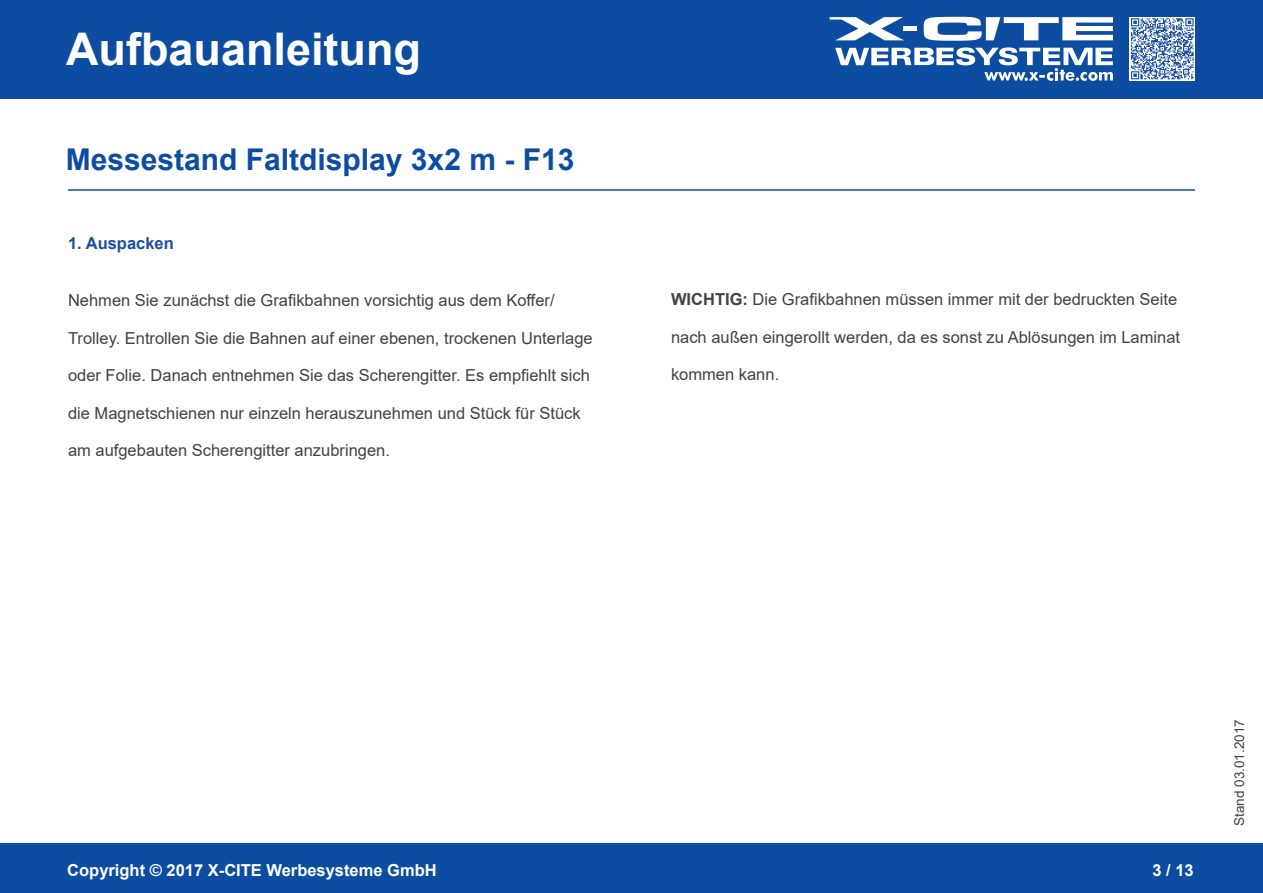
<style>
.page{position:relative;width:1263px;height:893px;background:#fff}
.page>*{position:absolute;margin:0;border:0;box-sizing:border-box;transform-origin:0 0}
.t1{font:700 45px "Arial";color:#fff}
.t2{font:700 30px "Arial";color:#0d4da1}
.t3{font:16.5px "Arial";color:#414245}
.t4{font:700 16.5px "Arial";color:#fff}
.t5{font:700 16.5px "Arial";color:#1e4ea0}
.t6{font:13.5px "Arial";color:#414245}
.s1{font-weight:700}
</style>
<div class="page">
<div style="left:0;top:0;width:1263px;height:98px;background:#0d4da1"></div>
<div style="left:0;top:844px;width:1263px;height:49px;background:#0d4da1"></div>
<svg style="left:924px;top:17px;width:189px;height:24px"></svg>
<svg style="left:829px;top:17px;width:75px;height:23px"></svg>
<div style="left:903px;top:26px;width:14px;height:5px;background:#fff"></div>
<svg style="left:835px;top:47px;width:278px;height:34px"></svg>
<svg style="left:1130px;top:17px;width:65px;height:63px"></svg>
<svg style="left:1131px;top:18px;width:63px;height:61px;background:#8fa8d0"></svg>
<hr style="left:68px;top:189px;width:1127px;height:2px;background:#0d4da1">
<h1 class="t1" style="left:66px;top:18px;width:357px">Aufbauanleitung</h1>
<h2 class="t2" style="left:66px;top:138px;width:510px">Messestand Faltdisplay 3x2 m - F13</h2>
<p class="t5" style="left:68px;top:232px;width:107px">1. Auspacken</p>
<p class="t3" style="left:68px;top:289px;width:488px">Nehmen Sie zunächst die Grafikbahnen vorsichtig aus dem Koffer/</p>
<p class="t3" style="left:68px;top:327px;width:526px">Trolley. Entrollen Sie die Bahnen auf einer ebenen, trockenen Unterlage</p>
<p class="t3" style="left:68px;top:364px;width:523px">oder Folie. Danach entnehmen Sie das Scherengitter. Es empfiehlt sich</p>
<p class="t3" style="left:68px;top:402px;width:514px">die Magnetschienen nur einzeln herauszunehmen und Stück für Stück</p>
<p class="t3" style="left:68px;top:439px;width:323px">am aufgebauten Scherengitter anzubringen.</p>
<p class="t3" style="left:671px;top:288px;width:508px"><span class="s1">WICHTIG:</span> Die Grafikbahnen müssen immer mit der bedruckten Seite</p>
<p class="t3" style="left:671px;top:326px;width:511px">nach außen eingerollt werden, da es sonst zu Ablösungen im Laminat</p>
<p class="t3" style="left:671px;top:363px;width:110px">kommen kann.</p>
<p class="t4" style="left:67px;top:858px;width:371px">Copyright © 2017 X-CITE Werbesysteme GmbH</p>
<p class="t4" style="left:1152px;top:858px;width:43px">3 / 13</p>
<p class="t6" style="left:1230px;top:826px;width:108px;rotate:-90deg">Stand 03.01.2017</p>
</div>
